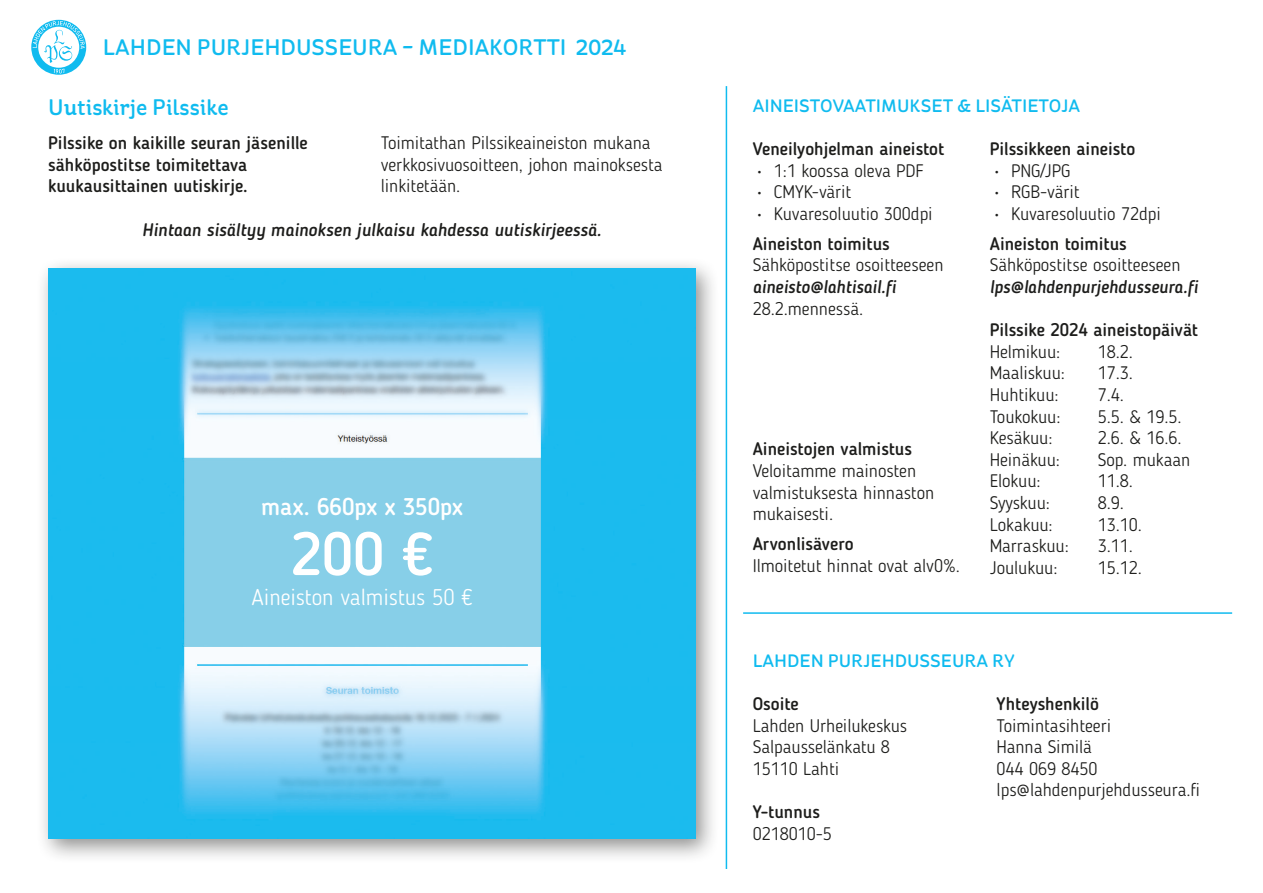
<style>
.page{position:relative;width:1263px;height:893px;background:#fff}
.page>*{position:absolute;margin:0;border:0;box-sizing:border-box;transform-origin:0 0}
.t1{font:500 60px "Blogger Sans";color:#fff}
.t2{font:500 24px "Blogger Sans";color:#fff}
.t3{font:500 22.5px "St Ryde";color:#10bbef}
.t4{font:300 22.5px "Blogger Sans";color:#fff}
.t5{font:300 18px/21.6px "Blogger Sans";color:#1d1d1b}
.t6{font:500 18px/21.6px "Blogger Sans";color:#1d1d1b}
.t7{font:italic 500 18px/21.6px "Blogger Sans";color:#1d1d1b}
.t8{font:500 18px "St Ryde";color:#10bbef}
.s1{font-weight:500;font-style:italic}
.s2{font-weight:300;font-style:normal}
.s3{font-weight:500}
</style>
<div class="page">
<svg style="left:31px;top:20px;width:55px;height:55px"></svg>
<hr style="left:726px;top:86px;width:1px;height:783px;background:#10bbef">
<hr style="left:743px;top:612px;width:489px;height:2px;background:#10bbef">
<div style="left:36px;top:256px;width:684px;height:608px;background:#1d1d1b;opacity:.5"></div>
<img style="left:48px;top:269px;width:647px;height:570px">
<p class="t3" style="left:103px;top:34px;width:525px">LAHDEN PURJEHDUSSEURA – MEDIAKORTTI 2024</p>
<p class="t3" style="left:48px;top:94px;width:182px">Uutiskirje Pilssike</p>
<p class="t6" style="left:48px;top:132px;width:261px">Pilssike on kaikille seuran jäsenille sähköpostitse toimitettava kuukausittainen uutiskirje.</p>
<p class="t5" style="left:381px;top:132px;width:283px">Toimitathan Pilssikeaineiston mukana verkkosivuosoitteen, johon mainoksesta linkitetään.</p>
<p class="t7" style="left:142px;top:218px;width:461px">Hintaan sisältyy mainoksen julkaisu kahdessa uutiskirjeessä.</p>
<p class="t2" style="left:261px;top:492px;width:203px">max. 660px x 350px</p>
<p class="t1" style="left:291px;top:518px;width:144px">200 €</p>
<p class="t4" style="left:252px;top:584px;width:222px">Aineiston valmistus 50 €</p>
<p class="t8" style="left:753px;top:95px;width:329px">AINEISTOVAATIMUKSET &amp; LISÄTIETOJA</p>
<p class="t6" style="left:753px;top:138px;width:193px">Veneilyohjelman aineistot</p>
<p class="t5" style="left:757px;top:159px;width:169px">• 1:1 koossa oleva PDF</p>
<p class="t5" style="left:757px;top:181px;width:96px">• CMYK-värit</p>
<p class="t5" style="left:757px;top:203px;width:177px">• Kuvaresoluutio 300dpi</p>
<p class="t6" style="left:753px;top:233px;width:139px">Aineiston toimitus</p>
<p class="t5" style="left:753px;top:254px;width:192px">Sähköpostitse osoitteeseen <span class="s1">aineisto@lahtisail.fi<br></span>28.2.mennessä.</p>
<p class="t6" style="left:990px;top:138px;width:147px">Pilssikkeen aineisto</p>
<p class="t5" style="left:994px;top:159px;width:78px">• PNG/JPG</p>
<p class="t5" style="left:994px;top:181px;width:87px">• RGB-värit</p>
<p class="t5" style="left:994px;top:203px;width:168px">• Kuvaresoluutio 72dpi</p>
<p class="t6" style="left:990px;top:233px;width:139px">Aineiston toimitus</p>
<p class="t7" style="left:990px;top:254px;width:210px"><span class="s2">Sähköpostitse osoitteeseen </span>lps@lahdenpurjehdusseura.fi</p>
<p class="t6" style="left:990px;top:319px;width:210px">Pilssike 2024 aineistopäivät</p>
<p class="t5" style="left:990px;top:341px;width:72px">Helmikuu:</p>
<p class="t5" style="left:1098px;top:341px;width:37px">18.2.</p>
<p class="t5" style="left:990px;top:362px;width:77px">Maaliskuu:</p>
<p class="t5" style="left:1098px;top:362px;width:37px">17.3.</p>
<p class="t5" style="left:990px;top:384px;width:70px">Huhtikuu:</p>
<p class="t5" style="left:1098px;top:384px;width:28px">7.4.</p>
<p class="t5" style="left:990px;top:406px;width:72px">Toukokuu:</p>
<p class="t5" style="left:1098px;top:406px;width:85px">5.5. &amp; 19.5.</p>
<p class="t5" style="left:990px;top:427px;width:64px">Kesäkuu:</p>
<p class="t5" style="left:1098px;top:427px;width:85px">2.6. &amp; 16.6.</p>
<p class="t5" style="left:990px;top:449px;width:72px">Heinäkuu:</p>
<p class="t5" style="left:1098px;top:449px;width:94px">Sop. mukaan</p>
<p class="t5" style="left:990px;top:470px;width:52px">Elokuu:</p>
<p class="t5" style="left:1098px;top:470px;width:37px">11.8.</p>
<p class="t5" style="left:990px;top:492px;width:62px">Syyskuu:</p>
<p class="t5" style="left:1098px;top:492px;width:28px">8.9.</p>
<p class="t5" style="left:990px;top:514px;width:65px">Lokakuu:</p>
<p class="t5" style="left:1098px;top:514px;width:46px">13.10.</p>
<p class="t5" style="left:990px;top:535px;width:81px">Marraskuu:</p>
<p class="t5" style="left:1098px;top:535px;width:37px">3.11.</p>
<p class="t5" style="left:990px;top:557px;width:69px">Joulukuu:</p>
<p class="t5" style="left:1098px;top:557px;width:46px">15.12.</p>
<p class="t6" style="left:753px;top:438px;width:161px">Aineistojen valmistus</p>
<p class="t5" style="left:753px;top:460px;width:183px">Veloitamme mainosten valmistuksesta hinnaston mukaisesti.</p>
<p class="t6" style="left:753px;top:533px;width:102px">Arvonlisävero</p>
<p class="t5" style="left:753px;top:555px;width:209px">Ilmoitetut hinnat ovat alv0%.</p>
<p class="t8" style="left:753px;top:650px;width:264px">LAHDEN PURJEHDUSSEURA RY</p>
<p class="t6" style="left:753px;top:693px;width:48px">Osoite</p>
<p class="t5" style="left:753px;top:714px;width:156px">Lahden Urheilukeskus<br>Salpausselänkatu 8<br>15110 Lahti</p>
<p class="t5" style="left:753px;top:801px;width:81px"><span class="s3">Y-tunnus<br></span>0218010-5</p>
<p class="t6" style="left:997px;top:693px;width:104px">Yhteyshenkilö</p>
<p class="t5" style="left:997px;top:714px;width:116px">Toimintasihteeri<br>Hanna Similä</p>
<p class="t5" style="left:997px;top:758px;width:205px">044 069 8450 lps@lahdenpurjehdusseura.fi</p>
</div>
